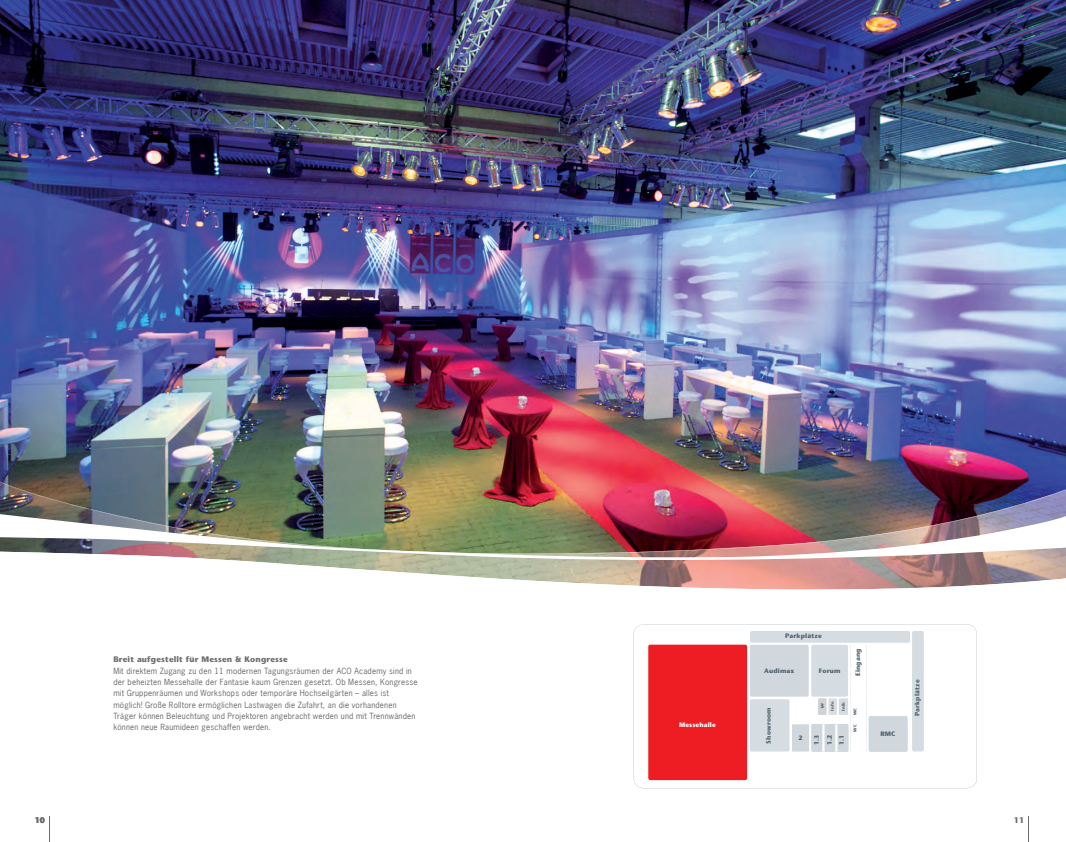
<style>
.page{position:relative;width:1066px;height:842px;background:#fff}
.page>*{position:absolute;margin:0;border:0;box-sizing:border-box;transform-origin:0 0}
.t1{font:8px/11.3px "News Gothic";letter-spacing:.025em;color:#6c6d70}
.t2{font:700 8px "Stone Sans";letter-spacing:.025em;color:#6c6d70}
.t3{font:700 6.4px "Stone Sans";letter-spacing:.025em;color:#51646e}
.t4{font:700 6.4px "Stone Sans";letter-spacing:.025em;color:#fff}
.t5{font:700 6.3px/12.9px "Stone Sans";color:#51646e}
.t6{font:700 4.2px "Stone Sans";letter-spacing:.025em;color:#51646e}
.t7{font:700 4px "Stone Sans";color:#51646e}
</style>
<div class="page">
<img style="left:0;top:0;width:1066px;height:482px">
<img style="left:0;top:482px;width:1066px;height:23px">
<svg style="left:276px;top:563px;width:790px;height:197px"></svg>
<img style="left:0;top:505px;width:1066px;height:58px">
<svg style="left:49px;top:816px;width:1px;height:26px"></svg>
<svg style="left:1028px;top:816px;width:1px;height:26px"></svg>
<svg style="left:634px;top:624px;width:343px;height:164px"></svg>
<div style="left:912px;top:631px;width:12px;height:120px;background:#d6dde2;border-radius:2px"></div>
<div style="left:750px;top:699px;width:39px;height:52px;background:#d6dde2;border-radius:2px"></div>
<div style="left:648px;top:645px;width:99px;height:135px;background:#ee1d23;border-radius:2px"></div>
<div style="left:792px;top:724px;width:17px;height:27px;background:#d0d8de"></div>
<div style="left:868px;top:716px;width:40px;height:36px;background:#d0d8de;border-radius:2px"></div>
<svg style="left:866px;top:645px;width:1px;height:107px"></svg>
<svg style="left:811px;top:645px;width:40px;height:107px"></svg>
<div style="left:750px;top:645px;width:59px;height:52px;background:#d0d8de;border-radius:2px"></div>
<div style="left:750px;top:631px;width:160px;height:12px;background:#d6dde2;border-radius:2px"></div>
<p class="t2" style="left:113px;top:655px;width:176px">Breit aufgestellt für Messen &amp; Kongresse</p>
<p class="t1" style="left:113px;top:665px;width:306px">Mit direktem Zugang zu den 11 modernen Tagungsräumen der ACO Academy sind in der beheizten Messehalle der Fantasie kaum Grenzen gesetzt. Ob Messen, Kongresse mit Gruppenräumen und Workshops oder temporäre Hochseilgärten – alles ist möglich! Große Rolltore ermöglichen Lastwagen die Zufahrt, an die vorhandenen Träger können Beleuchtung und Projektoren angebracht werden und mit Trennwänden können neue Raumideen geschaffen werden.</p>
<p class="t4" style="left:679px;top:721px;width:38px">Messehalle</p>
<p class="t3" style="left:785px;top:632px;width:38px">Parkplätze</p>
<p class="t3" style="left:764px;top:666px;width:32px">Audimax</p>
<p class="t3" style="left:819px;top:667px;width:23px">Forum</p>
<p class="t3" style="left:765px;top:743px;width:38px;rotate:-90deg">Showroom</p>
<p class="t6" style="left:830px;top:711px;width:10px;rotate:-90deg">Info</p>
<p class="t6" style="left:841px;top:711px;width:10px;rotate:-90deg">Info</p>
<p class="t5" style="left:820px;top:699px;width:5px">3</p>
<p class="t5" style="left:798px;top:731px;width:5px">2</p>
<p class="t5" style="left:810px;top:745px;width:12px;rotate:-90deg">1.3<br>1.2</p>
<p class="t5" style="left:835px;top:745px;width:12px;rotate:-90deg">1.1</p>
<p class="t3" style="left:854px;top:676px;width:29px;rotate:-90deg">Eingang</p>
<p class="t7" style="left:853px;top:715px;width:9px;rotate:-90deg">WC</p>
<p class="t7" style="left:853px;top:732px;width:9px;rotate:-90deg">WC</p>
<p class="t3" style="left:880px;top:730px;width:17px">RMC</p>
<p class="t3" style="left:913px;top:716px;width:38px;rotate:-90deg">Parkplätze</p>
<p class="t2" style="left:35px;top:815px;width:12px">10</p>
<p class="t2" style="left:1014px;top:815px;width:12px">11</p>
</div>
